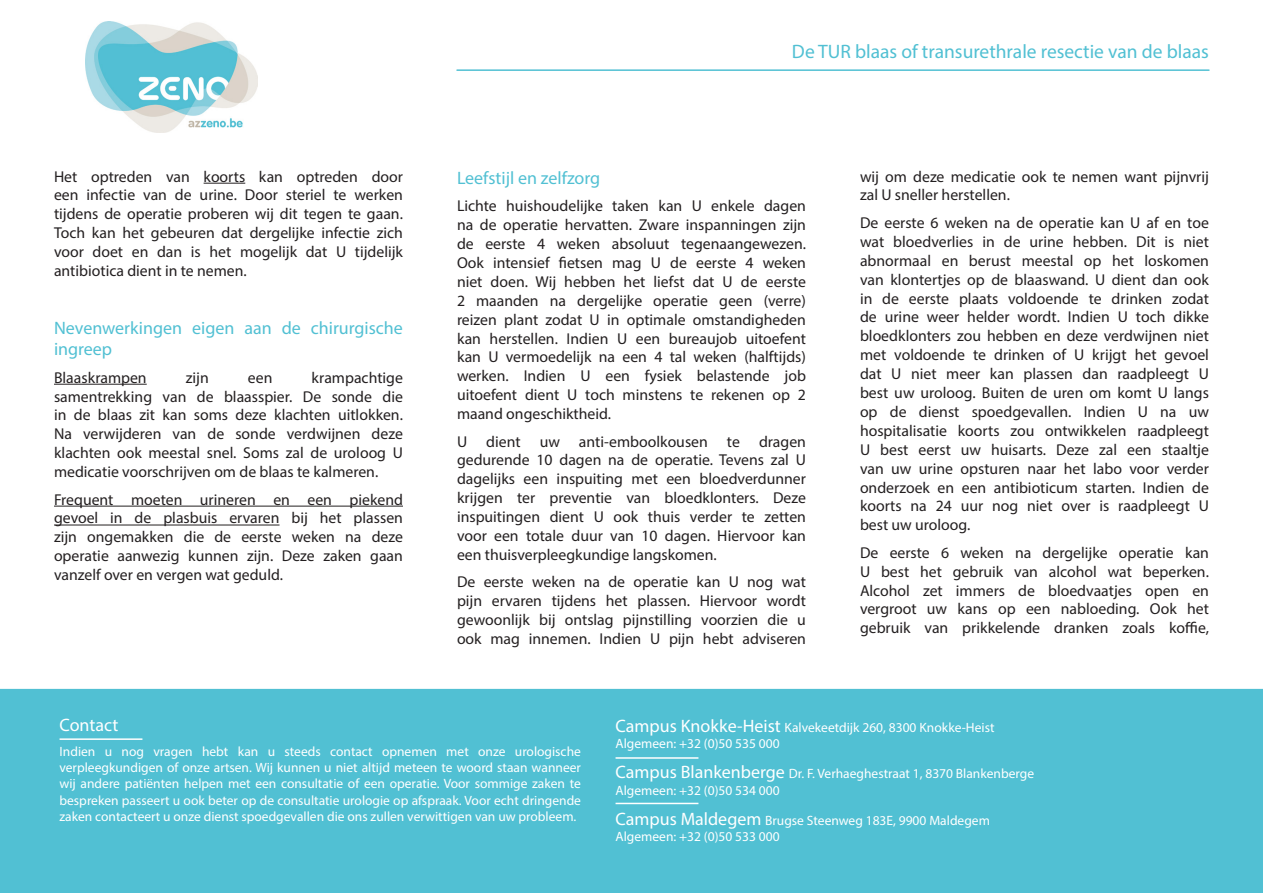
<style>
.page{position:relative;width:1263px;height:893px;background:#fff}
.page>*{position:absolute;margin:0;border:0;box-sizing:border-box;transform-origin:0 0}
.Paginatitel{font:19.5px "Myriad Pro";color:#51c0d3}
.Tussentitel{font:18px/21.6px "Myriad Pro";color:#51c0d3}
.t1{font:18px "Myriad Pro";color:#fff}
.Normale_Tekst{font:15.75px/18.9px "Myriad Pro";color:#231f20;text-align:justify}
.t2{font:13.5px/16.2px "Myriad Pro";color:#fff}
.s1{font-size:18px}
</style>
<div class="page">
<hr style="left:457px;top:69px;width:752px;height:2px;background:#51c0d3">
<img style="left:85px;top:21px;width:173px;height:112px">
<div style="left:0;top:689px;width:1263px;height:204px;background:#51c0d3"></div>
<hr style="left:615px;top:757px;width:83px;height:2px;background:#fff">
<hr style="left:60px;top:738px;width:82px;height:2px;background:#fff">
<hr style="left:615px;top:803px;width:83px;height:1px;background:#fff">
<hr style="left:204px;top:183px;width:41px;height:1px;background:#231f20">
<hr style="left:54px;top:384px;width:93px;height:1px;background:#231f20">
<hr style="left:54px;top:506px;width:349px;height:1px;background:#231f20">
<hr style="left:54px;top:525px;width:225px;height:1px;background:#231f20">
<p class="Normale_Tekst" style="left:54px;top:167px;width:350px">Het optreden van koorts kan optreden door een infectie van de urine. Door steriel te werken tijdens de operatie proberen wij dit tegen te gaan.<br>Toch kan het gebeuren dat dergelijke infectie zich voor doet en dan is het mogelijk dat U tijdelijk antibiotica dient in te nemen.</p>
<p class="Tussentitel" style="left:54px;top:316px;width:350px">Nevenwerkingen eigen aan de chirurgische ingreep</p>
<p class="Normale_Tekst" style="left:54px;top:368px;width:94px">Blaaskrampen</p>
<p class="Normale_Tekst" style="left:186px;top:368px;width:24px">zijn</p>
<p class="Normale_Tekst" style="left:248px;top:368px;width:26px">een</p>
<p class="Normale_Tekst" style="left:54px;top:368px;width:350px;text-indent:258px">krampachtige samentrekking van de blaasspier. De sonde die in de blaas zit kan soms deze klachten uitlokken.<br>Na verwijderen van de sonde verdwijnen deze klachten ook meestal snel. Soms zal de uroloog U medicatie voorschrijven om de blaas te kalmeren.</p>
<p class="Normale_Tekst" style="left:54px;top:490px;width:350px">Frequent moeten urineren en een piekend gevoel in de plasbuis ervaren bij het plassen zijn ongemakken die de eerste weken na deze operatie aanwezig kunnen zijn. Deze zaken gaan vanzelf over en vergen wat geduld.</p>
<p class="Paginatitel" style="left:792px;top:40px;width:418px">De TUR blaas of transurethrale resectie van de blaas</p>
<p class="Tussentitel" style="left:457px;top:167px;width:145px">Leefstijl en zelfzorg</p>
<p class="Normale_Tekst" style="left:457px;top:196px;width:350px">Lichte huishoudelijke taken kan U enkele dagen na de operatie hervatten. Zware inspanningen zijn de eerste 4 weken absoluut tegenaangewezen.<br>Ook intensief fietsen mag U de eerste 4 weken niet doen. Wij hebben het liefst dat U de eerste 2 maanden na dergelijke operatie geen (verre) reizen plant zodat U in optimale omstandigheden kan herstellen. Indien U een bureaujob uitoefent kan U vermoedelijk na een 4 tal weken (halftijds) werken. Indien U een fysiek belastende job uitoefent dient U toch minstens te rekenen op 2 maand ongeschiktheid.</p>
<p class="Normale_Tekst" style="left:457px;top:432px;width:350px">U dient uw anti-emboolkousen te dragen gedurende 10 dagen na de operatie. Tevens zal U dagelijks een inspuiting met een bloedverdunner krijgen ter preventie van bloedklonters. Deze inspuitingen dient U ook thuis verder te zetten voor een totale duur van 10 dagen. Hiervoor kan een thuisverpleegkundige langskomen.</p>
<p class="Normale_Tekst" style="left:457px;top:572px;width:350px">De eerste weken na de operatie kan U nog wat pijn ervaren tijdens het plassen. Hiervoor wordt gewoonlijk bij ontslag pijnstilling voorzien die u ook mag innemen. Indien U pijn hebt adviseren</p>
<p class="Normale_Tekst" style="left:860px;top:167px;width:350px">wij om deze medicatie ook te nemen want pijnvrij zal U sneller herstellen.</p>
<p class="Normale_Tekst" style="left:860px;top:213px;width:350px">De eerste 6 weken na de operatie kan U af en toe wat bloedverlies in de urine hebben. Dit is niet abnormaal en berust meestal op het loskomen van klontertjes op de blaaswand. U dient dan ook in de eerste plaats voldoende te drinken zodat de urine weer helder wordt. Indien U toch dikke bloedklonters zou hebben en deze verdwijnen niet met voldoende te drinken of U krijgt het gevoel dat U niet meer kan plassen dan raadpleegt U best uw uroloog. Buiten de uren om komt U langs op de dienst spoedgevallen. Indien U na uw hospitalisatie koorts zou ontwikkelen raadpleegt U best eerst uw huisarts. Deze zal een staaltje van uw urine opsturen naar het labo voor verder onderzoek en een antibioticum starten. Indien de koorts na 24 uur nog niet over is raadpleegt U best uw uroloog.</p>
<p class="Normale_Tekst" style="left:860px;top:543px;width:350px">De eerste 6 weken na dergelijke operatie kan U best het gebruik van alcohol wat beperken.<br>Alcohol zet immers de bloedvaatjes open en vergroot uw kans op een nabloeding. Ook het gebruik van prikkelende dranken zoals koffie,</p>
<p class="t1" style="left:60px;top:714px;width:60px">Contact</p>
<p class="t2" style="left:60px;top:743px;width:523px;text-align:justify">Indien u nog vragen hebt kan u steeds contact opnemen met onze urologische verpleegkundigen of onze artsen. Wij kunnen u niet altijd meteen te woord staan wanneer wij andere patiënten helpen met een consultatie of een operatie. Voor sommige zaken te bespreken passeert u ook beter op de consultatie urologie op afspraak. Voor echt dringende zaken contacteert u onze dienst spoedgevallen die ons zullen verwittigen van uw probleem.</p>
<p class="t2" style="left:615px;top:719px;width:380px"><span class="s1">Campus Knokke-Heist</span> Kalvekeetdijk 260, 8300 Knokke-Heist<br>Algemeen: +32 (0)50 535 000</p>
<p class="t2" style="left:615px;top:766px;width:420px"><span class="s1">Campus Blankenberge</span> Dr. F. Verhaeghestraat 1, 8370 Blankenberge<br>Algemeen: +32 (0)50 534 000</p>
<p class="t2" style="left:615px;top:812px;width:376px"><span class="s1">Campus Maldegem</span> Brugse Steenweg 183E, 9900 Maldegem<br>Algemeen: +32 (0)50 533 000</p>
</div>
